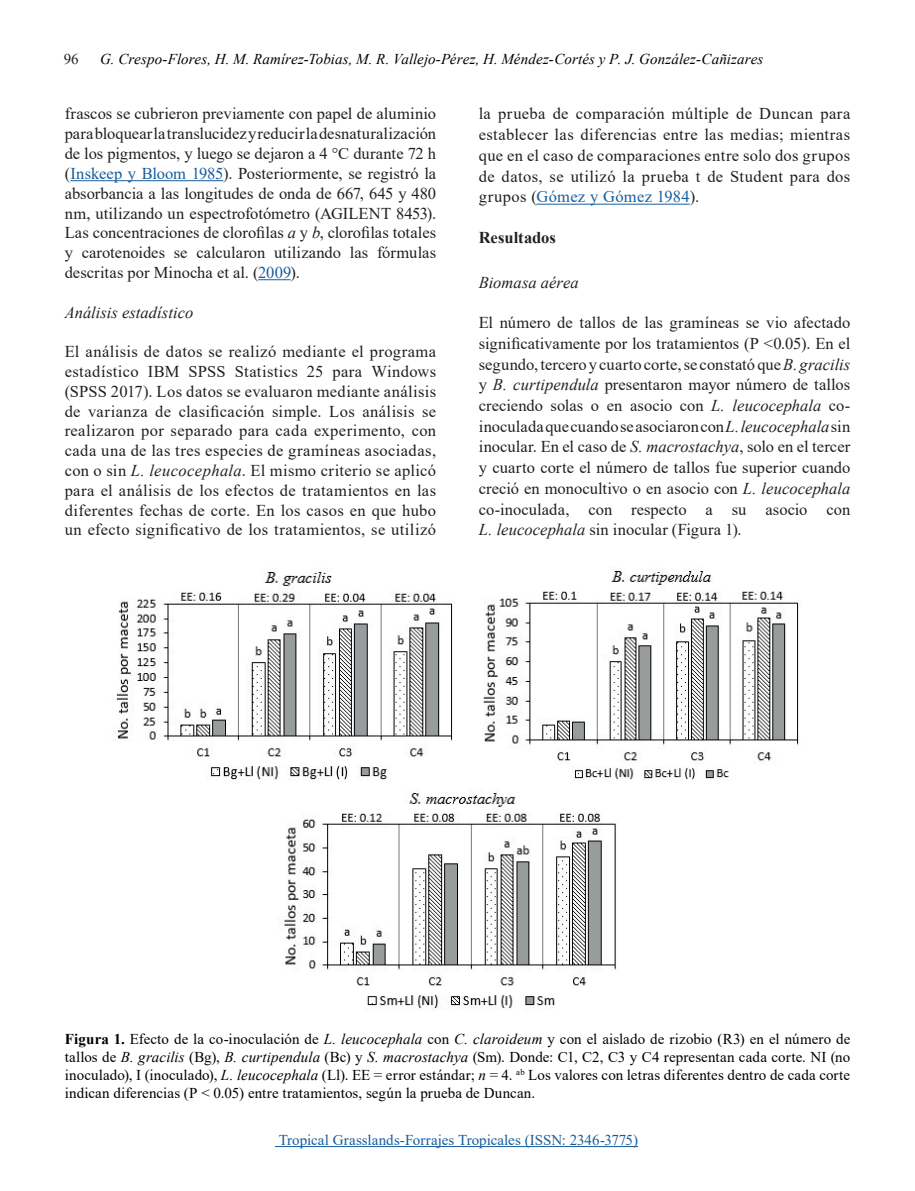
<style>
.page{position:relative;width:915px;height:1191px;background:#fff}
.page>*{position:absolute;margin:0;border:0;box-sizing:border-box;transform-origin:0 0}
.t1{font:16.5px/19.8px "Times New Roman";letter-spacing:.015em;color:#231f20;text-align:justify}
.t2{font:italic 16.5px "Times New Roman";letter-spacing:.005em;color:#231f20}
.t3{font:700 16.5px "Times New Roman";color:#231f20}
.t4{font:15px/18px "Times New Roman";letter-spacing:.005em;color:#000001;text-align:justify}
.t5{font:italic 15px "Times New Roman";letter-spacing:.005em;color:#000}
.t6{font:15px "Times New Roman";color:#175d9e}
.t7{font:15px "Times New Roman";color:#231f20}
.s1{color:#175d9e}
.s2{font-style:italic}
.s3{font-weight:700}
</style>
<div class="page">
<hr style="left:275px;top:1146px;width:363px;height:1px;background:#175d9e">
<hr style="left:70px;top:180px;width:153px;height:1px;background:#175d9e">
<hr style="left:258px;top:279px;width:32px;height:1px;background:#175d9e">
<hr style="left:536px;top:204px;width:153px;height:1px;background:#175d9e">
<img style="left:114px;top:568px;width:686px;height:443px">
<p class="t7" style="left:64px;top:48px;width:16px">96</p>
<p class="t5" style="left:100px;top:48px;width:664px">G. Crespo-Flores, H. M. Ramírez-Tobias, M. R. Vallejo-Pérez, H. Méndez-Cortés y P. J. González-Cañizares</p>
<p class="t1" style="left:65px;top:103px;width:373px">frascos se cubrieron previamente con papel de aluminio para bloquear la translucidez y reducir la desnaturalización de los pigmentos, y luego se dejaron a 4 °C durante 72 h (<span class="s1">Inskeep y Bloom 1985</span>). Posteriormente, se registró la absorbancia a las longitudes de onda de 667, 645 y 480 nm, utilizando un espectrofotómetro (AGILENT 8453).<br>Las concentraciones de clorofilas <span class="s2">a</span> y <span class="s2">b</span>, clorofilas totales y carotenoides se calcularon utilizando las fórmulas descritas por Minocha et al. (<span class="s1">2009</span>).</p>
<p class="t2" style="left:65px;top:301px;width:130px">Análisis estadístico</p>
<p class="t1" style="left:65px;top:341px;width:373px">El análisis de datos se realizó mediante el programa estadístico IBM SPSS Statistics 25 para Windows (SPSS 2017). Los datos se evaluaron mediante análisis de varianza de clasificación simple. Los análisis se realizaron por separado para cada experimento, con cada una de las tres especies de gramíneas asociadas, con o sin <span class="s2">L. leucocephala</span>. El mismo criterio se aplicó para el análisis de los efectos de tratamientos en las diferentes fechas de corte. En los casos en que hubo un efecto significativo de los tratamientos, se utilizó</p>
<p class="t1" style="left:478px;top:103px;width:373px;line-height:20.7px">la prueba de comparación múltiple de Duncan para establecer las diferencias entre las medias; mientras que en el caso de comparaciones entre solo dos grupos de datos, se utilizó la prueba t de Student para dos grupos (<span class="s1">Gómez y Gómez 1984</span>).</p>
<p class="t3" style="left:478px;top:225px;width:79px">Resultados</p>
<p class="t2" style="left:478px;top:271px;width:101px">Biomasa aérea</p>
<p class="t1" style="left:478px;top:312px;width:373px;line-height:20.7px">El número de tallos de las gramíneas se vio afectado significativamente por los tratamientos (P &lt;0.05). En el segundo, tercero y cuarto corte, se constató que <span class="s2">B.gracilis </span>y <span class="s2">B. curtipendula</span> presentaron mayor número de tallos creciendo solas o en asocio con <span class="s2">L. leucocephala</span> co&shy;inoculada que cuando se asociaron con <span class="s2">L. leucocephala</span> sin inocular. En el caso de <span class="s2">S. macrostachya</span>, solo en el tercer y cuarto corte el número de tallos fue superior cuando creció en monocultivo o en asocio con <span class="s2">L. leucocephala </span>co-inoculada, con respecto a su asocio con <span class="s2">L. leucocephala</span> sin inocular (Figura 1).</p>
<p class="t4" style="left:65px;top:1029px;width:786px"><span class="s3">Figura 1.</span> Efecto de la co-inoculación de <span class="s2">L. leucocephala</span> con <span class="s2">C. claroideum</span> y con el aislado de rizobio (R3) en el número de tallos de <span class="s2">B. gracilis</span> (Bg), <span class="s2">B. curtipendula</span> (Bc) y <span class="s2">S. macrostachya</span> (Sm). Donde: C1, C2, C3 y C4 representan cada corte. NI (no inoculado), I (inoculado), <span class="s2">L. leucocephala</span> (Ll). EE = error estándar; <span class="s2">n</span> = 4. <sup>ab</sup> Los valores con letras diferentes dentro de cada corte indican diferencias (P &lt; 0.05) entre tratamientos, según la prueba de Duncan.</p>
<p class="t6" style="left:278px;top:1129px;width:361px">Tropical Grasslands-Forrajes Tropicales (ISSN: 2346-3775)</p>
</div>
